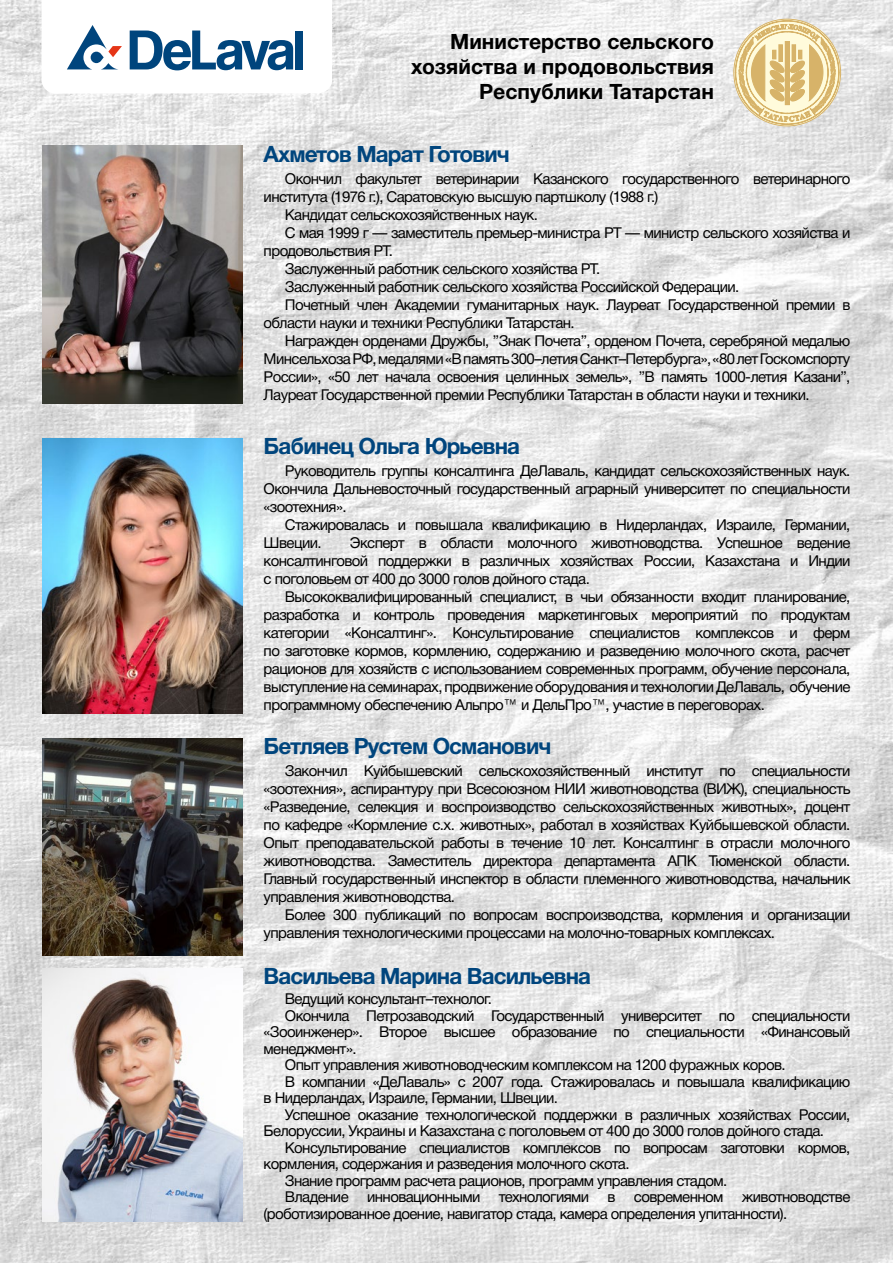
<style>
.page{position:relative;width:893px;height:1263px;background:#fff}
.page>*{position:absolute;margin:0;border:0;box-sizing:border-box;transform-origin:0 0}
.t1{font:700 22.5px "Helvetica Neue Cyr";letter-spacing:-.04em;color:#00457d}
.t2{font:21.15px/25.3px "Helvetica 7 Bold";color:#000;text-align:right}
.t3{font:15px/18px "Helvetica 5 Normal";letter-spacing:-.04em;color:#000;text-align:justify}
</style>
<div class="page">
<img style="left:0;top:0;width:893px;height:1263px">
<svg style="left:42px;top:0;width:289px;height:93px"></svg>
<svg style="left:735px;top:21px;width:104px;height:104px;background:#e7d5a6"></svg>
<img style="left:43px;top:146px;width:199px;height:258px">
<img style="left:43px;top:439px;width:199px;height:274px">
<img style="left:43px;top:739px;width:199px;height:217px">
<img style="left:43px;top:969px;width:199px;height:252px">
<h2 class="t2" style="left:411px;top:29px;width:304px">Министерство сельского хозяйства и продовольствия<br>Республики Татарстан</h2>
<h1 class="t1" style="left:264px;top:142px;width:248px">Ахметов Марат Готович</h1>
<p class="t3" style="left:285px;top:170px;width:567px">Окончил факультет ветеринарии Казанского государственного ветеринарного</p>
<p class="t3" style="left:264px;top:188px;width:396px">института (1976 г.), Саратовскую высшую партшколу (1988 г.)</p>
<p class="t3" style="left:285px;top:206px;width:255px">Кандидат сельскохозяйственных наук.</p>
<p class="t3" style="left:285px;top:224px;width:567px">С мая 1999 г — заместитель премьер-министра РТ — министр сельского хозяйства и</p>
<p class="t3" style="left:264px;top:242px;width:131px">продовольствия РТ.</p>
<p class="t3" style="left:285px;top:260px;width:317px">Заслуженный работник сельского хозяйства РТ.</p>
<p class="t3" style="left:285px;top:278px;width:456px">Заслуженный работник сельского хозяйства Российской Федерации.</p>
<p class="t3" style="left:285px;top:296px;width:567px">Почетный член Академии гуманитарных наук. Лауреат Государственной премии в</p>
<p class="t3" style="left:264px;top:314px;width:313px">области науки и техники Республики Татарстан.</p>
<p class="t3" style="left:285px;top:332px;width:567px">Награжден орденами Дружбы, ”Знак Почета”, орденом Почета, серебряной медалью</p>
<p class="t3" style="left:264px;top:350px;width:588px">Минсельхоза РФ, медалями «В память 300–летия Санкт–Петербурга», «80 лет Госкомспорту</p>
<p class="t3" style="left:264px;top:368px;width:588px">России», «50 лет начала освоения целинных земель», ”В память 1000-летия Казани”,</p>
<p class="t3" style="left:264px;top:386px;width:547px">Лауреат Государственной премии Республики Татарстан в области науки и техники.</p>
<h1 class="t1" style="left:264px;top:434px;width:258px">Бабинец Ольга Юрьевна</h1>
<p class="t3" style="left:264px;top:462px;width:588px;text-indent:21px">Руководитель группы консалтинга ДеЛаваль, кандидат сельскохозяйственных наук.<br>Окончила Дальневосточный государственный аграрный университет по специальности «зоотехния».</p>
<p class="t3" style="left:264px;top:516px;width:588px;text-indent:21px">Стажировалась и повышала квалификацию в Нидерландах, Израиле, Германии,<br>Швеции.</p>
<p class="t3" style="left:264px;top:534px;width:588px;text-indent:86px">Эксперт в области молочного животноводства. Успешное ведение консалтинговой поддержки в различных хозяйствах России, Казахстана и Индии с поголовьем от 400 до 3000 голов дойного стада.</p>
<p class="t3" style="left:264px;top:588px;width:588px;text-indent:21px">Высококвалифицированный специалист, в чьи обязанности входит планирование, разработка и контроль проведения маркетинговых мероприятий по продуктам категории «Консалтинг». Консультирование специалистов комплексов и ферм по заготовке кормов, кормлению, содержанию и разведению молочного скота, расчет рационов для хозяйств с использованием современных программ, обучение персонала, выступление на семинарах, продвижение оборудования и технологии ДеЛаваль, обучение программному обеспечению Альпро™ и ДельПро™, участие в переговорах.</p>
<h1 class="t1" style="left:264px;top:733px;width:289px">Бетляев Рустем Османович</h1>
<p class="t3" style="left:264px;top:762px;width:588px;text-indent:21px">Закончил Куйбышевский сельскохозяйственный институт по специальности «зоотехния», аспирантуру при Всесоюзном НИИ животноводства (ВИЖ), специальность «Разведение, селекция и воспроизводство сельскохозяйственных животных», доцент по кафедре «Кормление с.х. животных», работал в хозяйствах Куйбышевской области.<br>Опыт преподавательской работы в течение 10 лет. Консалтинг в отрасли молочного животноводства. Заместитель директора департамента АПК Тюменской области.<br>Главный государственный инспектор в области племенного животноводства, начальник управления животноводства.</p>
<p class="t3" style="left:264px;top:906px;width:588px;text-indent:21px">Более 300 публикаций по вопросам воспроизводства, кормления и организации управления технологическими процессами на молочно-товарных комплексах.</p>
<h1 class="t1" style="left:264px;top:963px;width:329px">Васильева Марина Васильевна</h1>
<p class="t3" style="left:285px;top:990px;width:209px">Ведущий консультант–технолог.</p>
<p class="t3" style="left:285px;top:1007px;width:567px">Окончила Петрозаводский Государственный университет по специальности</p>
<p class="t3" style="left:264px;top:1023px;width:588px">«Зооинженер». Второе высшее образование по специальности «Финансовый</p>
<p class="t3" style="left:264px;top:1040px;width:94px">менеджмент».</p>
<p class="t3" style="left:285px;top:1056px;width:502px">Опыт управления животноводческим комплексом на 1200 фуражных коров.</p>
<p class="t3" style="left:285px;top:1073px;width:567px">В компании «ДеЛаваль» с 2007 года. Стажировалась и повышала квалификацию</p>
<p class="t3" style="left:264px;top:1089px;width:296px">в Нидерландах, Израиле, Германии, Швеции.</p>
<p class="t3" style="left:285px;top:1106px;width:567px">Успешное оказание технологической поддержки в различных хозяйствах России,</p>
<p class="t3" style="left:264px;top:1122px;width:562px">Белоруссии, Украины и Казахстана с поголовьем от 400 до 3000 голов дойного стада.</p>
<p class="t3" style="left:285px;top:1139px;width:567px">Консультирование специалистов комплексов по вопросам заготовки кормов,</p>
<p class="t3" style="left:264px;top:1155px;width:367px">кормления, содержания и разведения молочного скота.</p>
<p class="t3" style="left:285px;top:1172px;width:444px">Знание программ расчета рационов, программ управления стадом.</p>
<p class="t3" style="left:285px;top:1188px;width:567px">Владение инновационными технологиями в современном животноводстве</p>
<p class="t3" style="left:264px;top:1205px;width:525px">(роботизированное доение, навигатор стада, камера определения упитанности).</p>
</div>
